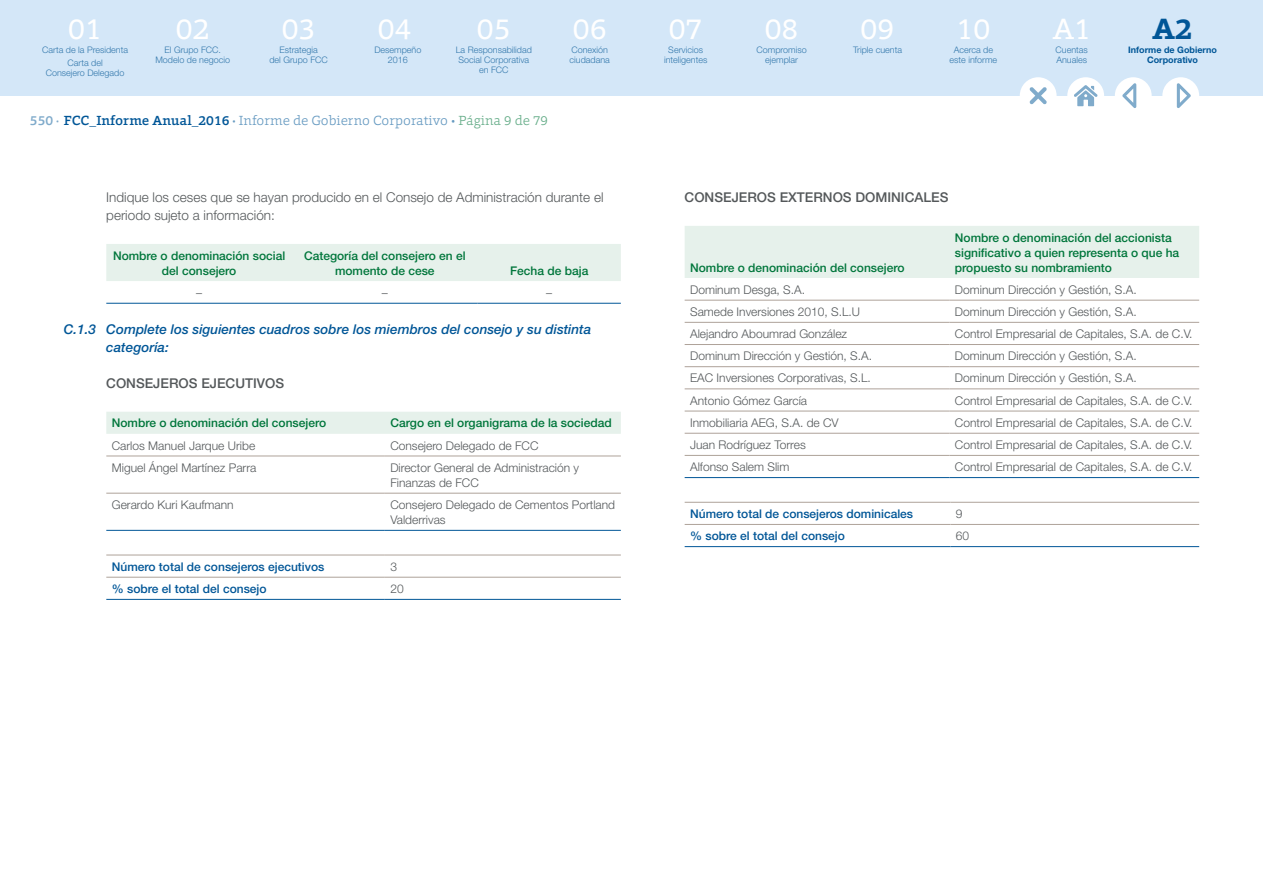
<style>
.page{position:relative;width:1263px;height:893px;background:#fff}
.page>*{position:absolute;margin:0;border:0;box-sizing:border-box;transform-origin:0 0}
.t1{font:30px "Foro";color:#fff}
.t2{font:700 30px "Foro";color:#005697}
.t3{font:300 13.5px/18px "Helvetica Neue LT";color:#54585a}
.t4{font:italic 500 13.5px/18px "Helvetica Neue LT";color:#005697}
.t5{font:300 13.5px "Foro";color:#669ac1}
.t6{font:500 13.5px "Helvetica Neue LT";color:#54585a}
.t7{font:300 12px/15px "Helvetica Neue LT";color:#54585a}
.t8{font:500 12px/15px "Helvetica Neue LT";color:#00763b;text-align:center}
.t9{font:500 12px "Helvetica Neue LT";color:#005697}
.t10{font:300 9px/9.8px "Helvetica Neue LT";color:#3378ac;text-align:center}
.t11{font:700 9px/9.8px "Helvetica Neue LT";color:#005697;text-align:center}
.s1{font-weight:500;color:#80abcb}
.s2{font-weight:500;color:#005697}
.s3{font-weight:700}
.s4{color:#66ad89}
</style>
<div class="page">
<div style="left:0;top:0;width:1263px;height:96px;background:#d4e7f8"></div>
<div style="left:1162px;top:77px;width:37px;height:37px;background:#fff;border-radius:50%"></div>
<div style="left:1115px;top:77px;width:37px;height:37px;background:#fff;border-radius:50%"></div>
<div style="left:1067px;top:77px;width:37px;height:37px;background:#fff;border-radius:50%"></div>
<div style="left:1020px;top:77px;width:36px;height:37px;background:#fff;border-radius:50%"></div>
<svg style="left:1074px;top:85px;width:24px;height:21px"></svg>
<svg style="left:1122px;top:83px;width:14px;height:25px"></svg>
<svg style="left:1177px;top:83px;width:14px;height:25px"></svg>
<svg style="left:1029px;top:87px;width:18px;height:17px"></svg>
<div style="left:106px;top:244px;width:515px;height:37px;background:#e6f1eb"></div>
<hr style="left:106px;top:303px;width:186px;height:1px;background:#005697">
<hr style="left:292px;top:303px;width:186px;height:1px;background:#005697">
<hr style="left:478px;top:303px;width:143px;height:1px;background:#005697">
<div style="left:106px;top:412px;width:515px;height:22px;background:#e6f1eb"></div>
<hr style="left:106px;top:456px;width:279px;height:1px;background:#aea299">
<hr style="left:385px;top:456px;width:236px;height:1px;background:#aea299">
<hr style="left:106px;top:493px;width:279px;height:1px;background:#aea299">
<hr style="left:385px;top:493px;width:236px;height:1px;background:#aea299">
<hr style="left:106px;top:530px;width:279px;height:1px;background:#005697">
<hr style="left:385px;top:530px;width:236px;height:1px;background:#005697">
<hr style="left:106px;top:555px;width:279px;height:1px;background:#aea299">
<hr style="left:385px;top:555px;width:236px;height:1px;background:#aea299">
<hr style="left:106px;top:577px;width:279px;height:1px;background:#aea299">
<hr style="left:385px;top:577px;width:236px;height:1px;background:#aea299">
<hr style="left:106px;top:599px;width:279px;height:1px;background:#005697">
<hr style="left:385px;top:599px;width:236px;height:1px;background:#005697">
<div style="left:685px;top:226px;width:514px;height:52px;background:#e6f1eb"></div>
<hr style="left:685px;top:300px;width:264px;height:1px;background:#aea299">
<hr style="left:949px;top:300px;width:250px;height:1px;background:#aea299">
<hr style="left:685px;top:322px;width:264px;height:1px;background:#aea299">
<hr style="left:949px;top:322px;width:250px;height:1px;background:#aea299">
<hr style="left:685px;top:344px;width:264px;height:1px;background:#aea299">
<hr style="left:949px;top:344px;width:250px;height:1px;background:#aea299">
<hr style="left:685px;top:366px;width:264px;height:1px;background:#aea299">
<hr style="left:949px;top:366px;width:250px;height:1px;background:#aea299">
<hr style="left:685px;top:389px;width:264px;height:1px;background:#aea299">
<hr style="left:949px;top:389px;width:250px;height:1px;background:#aea299">
<hr style="left:685px;top:411px;width:264px;height:1px;background:#aea299">
<hr style="left:949px;top:411px;width:250px;height:1px;background:#aea299">
<hr style="left:685px;top:433px;width:264px;height:1px;background:#aea299">
<hr style="left:949px;top:433px;width:250px;height:1px;background:#aea299">
<hr style="left:685px;top:455px;width:264px;height:1px;background:#aea299">
<hr style="left:949px;top:455px;width:250px;height:1px;background:#aea299">
<hr style="left:685px;top:477px;width:264px;height:1px;background:#005697">
<hr style="left:949px;top:477px;width:250px;height:1px;background:#005697">
<hr style="left:685px;top:502px;width:265px;height:1px;background:#aea299">
<hr style="left:950px;top:502px;width:249px;height:1px;background:#aea299">
<hr style="left:685px;top:524px;width:265px;height:1px;background:#aea299">
<hr style="left:950px;top:524px;width:249px;height:1px;background:#aea299">
<hr style="left:685px;top:546px;width:265px;height:1px;background:#005697">
<hr style="left:950px;top:546px;width:249px;height:1px;background:#005697">
<h1 class="t1" style="left:68px;top:10px;width:35px">01</h1>
<h1 class="t1" style="left:176px;top:10px;width:35px">02</h1>
<h1 class="t1" style="left:477px;top:10px;width:35px">05</h1>
<h1 class="t1" style="left:573px;top:10px;width:35px">06</h1>
<h1 class="t1" style="left:669px;top:10px;width:35px">07</h1>
<h1 class="t1" style="left:765px;top:10px;width:35px">08</h1>
<h1 class="t1" style="left:861px;top:10px;width:35px">09</h1>
<h1 class="t1" style="left:956px;top:10px;width:35px">10</h1>
<h1 class="t1" style="left:1053px;top:9px;width:40px">A1</h1>
<h1 class="t2" style="left:1152px;top:9px;width:41px">A2</h1>
<p class="t10" style="left:155px;top:45px;width:76px">El Grupo FCC.<br>Modelo de negocio</p>
<p class="t10" style="left:456px;top:45px;width:78px">La Responsabilidad<br>Social Corporativa en FCC</p>
<p class="t10" style="left:569px;top:45px;width:42px;text-align:left">Conexión ciudadana</p>
<p class="t10" style="left:664px;top:45px;width:45px">Servicios inteligentes</p>
<p class="t10" style="left:756px;top:45px;width:52px">Compromiso ejemplar</p>
<p class="t10" style="left:853px;top:45px;width:51px">Triple cuenta</p>
<p class="t10" style="left:949px;top:45px;width:49px">Acerca de este informe</p>
<p class="t11" style="left:1128px;top:45px;width:90px">Informe de Gobierno<br>Corporativo</p>
<h1 class="t1" style="left:282px;top:10px;width:35px">03</h1>
<p class="t10" style="left:269px;top:45px;width:60px">Estrategia<br>del Grupo FCC</p>
<h1 class="t1" style="left:378px;top:10px;width:35px">04</h1>
<p class="t10" style="left:374px;top:45px;width:49px">Desempeño<br>2016</p>
<p class="t10" style="left:1056px;top:45px;width:34px;text-align:left">Cuentas<br>Anuales</p>
<p class="t10" style="left:42px;top:43px;width:87px;line-height:13.2px">Carta de la Presidenta<br>Carta del</p>
<p class="t10" style="left:46px;top:68px;width:80px">Consejero Delegado</p>
<p class="t5" style="left:30px;top:112px;width:520px"><span class="s1">550 ·</span> <span class="s2">FCC_Informe Anual_2016</span> <span class="s3">·</span> Informe de Gobierno Corporativo • <span class="s4">Página 9 de 79</span></p>
<p class="t3" style="left:106px;top:188px;width:499px">Indique los ceses que se hayan producido en el Consejo de Administración durante el periodo sujeto a información:</p>
<p class="t8" style="left:113px;top:248px;width:174px">Nombre o denominación social del consejero</p>
<p class="t8" style="left:304px;top:248px;width:163px">Categoría del consejero en el momento de cese</p>
<p class="t8" style="left:510px;top:263px;width:80px">Fecha de baja</p>
<p class="t7" style="left:196px;top:285px;width:7px">–</p>
<p class="t7" style="left:382px;top:285px;width:7px">–</p>
<p class="t7" style="left:546px;top:285px;width:7px">–</p>
<p class="t4" style="left:106px;top:320px;width:486px;text-indent:-43px">C.1.3 Complete los siguientes cuadros sobre los miembros del consejo y su distinta categoría:</p>
<p class="t6" style="left:106px;top:375px;width:179px">CONSEJEROS EJECUTIVOS</p>
<p class="t8" style="left:112px;top:416px;width:216px">Nombre o denominación del consejero</p>
<p class="t8" style="left:390px;top:416px;width:223px">Cargo en el organigrama de la sociedad</p>
<p class="t7" style="left:112px;top:438px;width:145px">Carlos Manuel Jarque Uribe</p>
<p class="t7" style="left:390px;top:438px;width:150px">Consejero Delegado de FCC</p>
<p class="t7" style="left:112px;top:460px;width:146px">Miguel Ángel Martínez Parra</p>
<p class="t7" style="left:390px;top:460px;width:190px">Director General de Administración y<br>Finanzas de FCC</p>
<p class="t7" style="left:112px;top:497px;width:123px">Gerardo Kuri Kaufmann</p>
<p class="t7" style="left:390px;top:497px;width:226px">Consejero Delegado de Cementos Portland<br>Valderrivas</p>
<p class="t9" style="left:112px;top:559px;width:214px">Número total de consejeros ejecutivos</p>
<p class="t7" style="left:390px;top:559px;width:8px">3</p>
<p class="t9" style="left:112px;top:581px;width:156px">% sobre el total del consejo</p>
<p class="t7" style="left:390px;top:581px;width:15px">20</p>
<p class="t6" style="left:685px;top:189px;width:265px">CONSEJEROS EXTERNOS DOMINICALES</p>
<p class="t8" style="left:690px;top:260px;width:216px">Nombre o denominación del consejero</p>
<p class="t8" style="left:955px;top:230px;width:226px;text-align:left">Nombre o denominación del accionista significativo a quien representa o que ha propuesto su nombramiento</p>
<p class="t7" style="left:690px;top:282px;width:116px">Dominum Desga, S.A.</p>
<p class="t7" style="left:955px;top:282px;width:183px">Dominum Dirección y Gestión, S.A.</p>
<p class="t7" style="left:690px;top:304px;width:171px">Samede Inversiones 2010, S.L.U</p>
<p class="t7" style="left:955px;top:304px;width:183px">Dominum Dirección y Gestión, S.A.</p>
<p class="t7" style="left:690px;top:326px;width:158px">Alejandro Aboumrad González</p>
<p class="t7" style="left:955px;top:326px;width:239px">Control Empresarial de Capitales, S.A. de C.V.</p>
<p class="t7" style="left:690px;top:348px;width:183px">Dominum Dirección y Gestión, S.A.</p>
<p class="t7" style="left:955px;top:348px;width:183px">Dominum Dirección y Gestión, S.A.</p>
<p class="t7" style="left:690px;top:370px;width:182px">EAC Inversiones Corporativas, S.L.</p>
<p class="t7" style="left:955px;top:370px;width:183px">Dominum Dirección y Gestión, S.A.</p>
<p class="t7" style="left:690px;top:393px;width:118px">Antonio Gómez García</p>
<p class="t7" style="left:955px;top:393px;width:239px">Control Empresarial de Capitales, S.A. de C.V.</p>
<p class="t7" style="left:690px;top:415px;width:150px">Inmobiliaria AEG, S.A. de CV</p>
<p class="t7" style="left:955px;top:415px;width:239px">Control Empresarial de Capitales, S.A. de C.V.</p>
<p class="t7" style="left:690px;top:437px;width:117px">Juan Rodríguez Torres</p>
<p class="t7" style="left:955px;top:437px;width:239px">Control Empresarial de Capitales, S.A. de C.V.</p>
<p class="t7" style="left:690px;top:459px;width:101px">Alfonso Salem Slim</p>
<p class="t7" style="left:955px;top:459px;width:239px">Control Empresarial de Capitales, S.A. de C.V.</p>
<p class="t9" style="left:690px;top:507px;width:224px">Número total de consejeros dominicales</p>
<p class="t7" style="left:956px;top:506px;width:8px">9</p>
<p class="t9" style="left:690px;top:529px;width:156px">% sobre el total del consejo</p>
<p class="t7" style="left:956px;top:528px;width:15px">60</p>
</div>
